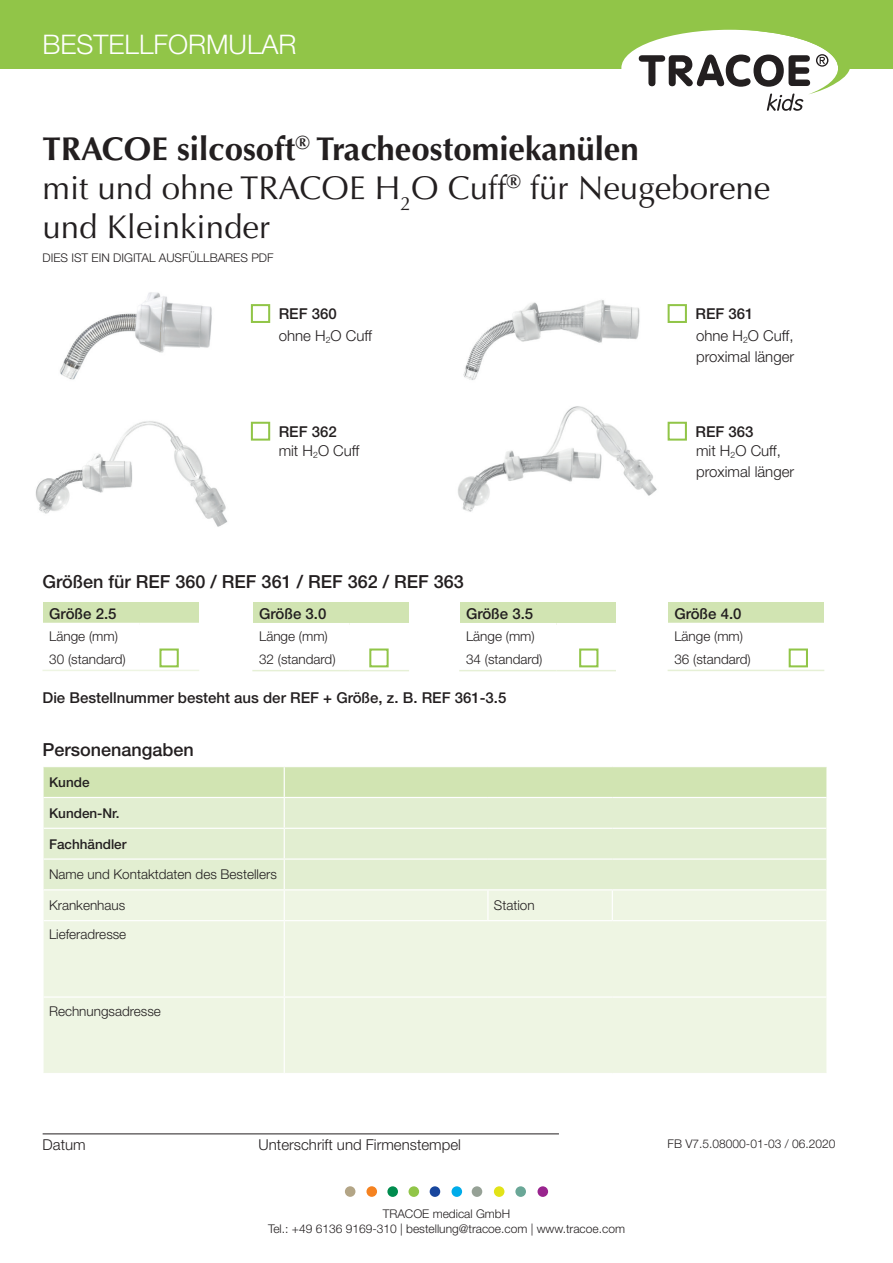
<style>
.page{position:relative;width:893px;height:1263px;background:#fff}
.page>*{position:absolute;margin:0;border:0;box-sizing:border-box;transform-origin:0 0}
.t1{font:33px/39px "Optima LT Std";color:#231f20}
.t2{font:300 27px "Helvetica Neue LT Pro";color:#fff}
.t3{font:500 18px "Helvetica Neue LT Pro";color:#231f20}
.t4{font:500 15px "Helvetica Neue LT Pro";color:#231f20}
.t5{font:300 15px/21px "Helvetica Neue LT Pro";color:#231f20}
.t6{font:300 13.5px/22.6px "Helvetica Neue LT Pro";color:#231f20}
.t7{font:500 13.5px "Helvetica Neue LT Pro";color:#231f20}
.t8{font:300 12px/15px "Helvetica Neue LT Pro";color:#231f20;text-align:center}
.s1{font-weight:700}
</style>
<div class="page">
<div style="left:345px;top:1186px;width:10px;height:11px;background:#b3a586;border-radius:50%"></div>
<div style="left:366px;top:1186px;width:11px;height:11px;background:#f58220;border-radius:50%"></div>
<div style="left:387px;top:1186px;width:11px;height:11px;background:#008c4e;border-radius:50%"></div>
<div style="left:409px;top:1186px;width:10px;height:11px;background:#91c548;border-radius:50%"></div>
<div style="left:430px;top:1186px;width:10px;height:11px;background:#18469d;border-radius:50%"></div>
<div style="left:472px;top:1186px;width:10px;height:11px;background:#96a196;border-radius:50%"></div>
<div style="left:494px;top:1186px;width:10px;height:11px;background:#e2e318;border-radius:50%"></div>
<div style="left:515px;top:1186px;width:11px;height:11px;background:#6aa797;border-radius:50%"></div>
<div style="left:451px;top:1186px;width:11px;height:11px;background:#00acea;border-radius:50%"></div>
<div style="left:537px;top:1186px;width:11px;height:11px;background:#99248e;border-radius:50%"></div>
<div style="left:0;top:0;width:893px;height:68px;background:#91c548"></div>
<div style="left:621px;top:30px;width:217px;height:76px;background:#fff;border-radius:50%"></div>
<svg style="left:639px;top:30px;width:211px;height:81px"></svg>
<div style="left:251px;top:304px;width:19px;height:19px;border:2px solid #91c548"></div>
<div style="left:668px;top:304px;width:19px;height:19px;border:2px solid #91c548"></div>
<div style="left:251px;top:422px;width:19px;height:19px;border:2px solid #91c548"></div>
<div style="left:668px;top:422px;width:19px;height:19px;border:2px solid #91c548"></div>
<div style="left:43px;top:602px;width:156px;height:23px;background:#d1e4b2"></div>
<hr style="left:43px;top:623px;width:97px;height:4px;background:#fff">
<hr style="left:140px;top:623px;width:59px;height:4px;background:#fff">
<hr style="left:43px;top:670px;width:97px;height:1px;background:#eef5e3">
<hr style="left:140px;top:670px;width:59px;height:1px;background:#eef5e3">
<div style="left:159px;top:648px;width:20px;height:19px;border:2px solid #91c548"></div>
<div style="left:253px;top:602px;width:156px;height:23px;background:#d1e4b2"></div>
<hr style="left:252px;top:623px;width:98px;height:4px;background:#fff">
<hr style="left:350px;top:623px;width:59px;height:4px;background:#fff">
<hr style="left:252px;top:670px;width:98px;height:1px;background:#e6f0d6">
<hr style="left:350px;top:670px;width:59px;height:1px;background:#e6f0d6">
<div style="left:369px;top:648px;width:20px;height:19px;border:2px solid #91c548"></div>
<div style="left:460px;top:602px;width:156px;height:23px;background:#d1e4b2"></div>
<hr style="left:459px;top:623px;width:98px;height:4px;background:#fff">
<hr style="left:557px;top:623px;width:59px;height:4px;background:#fff">
<hr style="left:459px;top:670px;width:98px;height:1px;background:#e6f0d6">
<hr style="left:557px;top:670px;width:59px;height:1px;background:#e6f0d6">
<div style="left:579px;top:648px;width:19px;height:19px;border:2px solid #91c548"></div>
<div style="left:668px;top:602px;width:156px;height:23px;background:#d1e4b2"></div>
<hr style="left:668px;top:623px;width:97px;height:4px;background:#fff">
<hr style="left:765px;top:623px;width:59px;height:4px;background:#fff">
<hr style="left:668px;top:670px;width:97px;height:1px;background:#e6f0d6">
<hr style="left:765px;top:670px;width:59px;height:1px;background:#e6f0d6">
<div style="left:789px;top:648px;width:19px;height:19px;border:2px solid #91c548"></div>
<div style="left:44px;top:767px;width:782px;height:30px;background:#d1e4b2"></div>
<div style="left:44px;top:798px;width:782px;height:91px;background:#e2eed1"></div>
<div style="left:44px;top:890px;width:782px;height:183px;background:#eef5e3"></div>
<hr style="left:284px;top:767px;width:1px;height:30px;background:#fff">
<hr style="left:284px;top:798px;width:1px;height:30px;background:#fff">
<hr style="left:44px;top:828px;width:240px;height:1px;background:#fff">
<hr style="left:284px;top:828px;width:204px;height:1px;background:#fff">
<hr style="left:488px;top:828px;width:124px;height:1px;background:#fff">
<hr style="left:612px;top:828px;width:214px;height:1px;background:#fff">
<hr style="left:44px;top:858px;width:240px;height:2px;background:#fff">
<hr style="left:284px;top:858px;width:204px;height:2px;background:#fff">
<svg style="left:284px;top:829px;width:1px;height:60px"></svg>
<hr style="left:488px;top:858px;width:124px;height:2px;background:#fff">
<hr style="left:612px;top:858px;width:214px;height:2px;background:#fff">
<hr style="left:284px;top:890px;width:1px;height:30px;background:#fff">
<hr style="left:487px;top:890px;width:2px;height:30px;background:#fff">
<hr style="left:612px;top:890px;width:1px;height:30px;background:#fff">
<hr style="left:44px;top:920px;width:240px;height:1px;background:#fff">
<hr style="left:284px;top:920px;width:204px;height:1px;background:#fff">
<hr style="left:284px;top:921px;width:1px;height:75px;background:#fff">
<hr style="left:488px;top:920px;width:124px;height:1px;background:#fff">
<hr style="left:612px;top:920px;width:214px;height:1px;background:#fff">
<hr style="left:44px;top:996px;width:240px;height:2px;background:#fff">
<hr style="left:284px;top:996px;width:204px;height:2px;background:#fff">
<hr style="left:284px;top:998px;width:1px;height:75px;background:#fff">
<hr style="left:488px;top:996px;width:124px;height:2px;background:#fff">
<hr style="left:612px;top:996px;width:214px;height:2px;background:#fff">
<img style="left:60px;top:292px;width:152px;height:88px">
<img style="left:463px;top:300px;width:177px;height:80px">
<img style="left:35px;top:421px;width:193px;height:106px">
<img style="left:458px;top:406px;width:199px;height:106px">
<hr style="left:43px;top:1133px;width:516px;height:1px;background:#231f20">
<h2 class="t2" style="left:43px;top:28px;width:256px">BESTELLFORMULAR</h2>
<h1 class="t1" style="left:43px;top:130px;width:729px"><span class="s1">TRACOE silcosoft</span><sup>®</sup> <span class="s1">Tracheostomiekanülen<br></span>mit und ohne TRACOE H<sub>2</sub>O Cuff<sup>®</sup> für Neugeborene und Kleinkinder</h1>
<p class="t8" style="left:43px;top:250px;width:233px">DIES IST EIN DIGITAL AUSFÜLLBARES PDF</p>
<p class="t4" style="left:279px;top:304px;width:60px">REF 360</p>
<p class="t5" style="left:279px;top:325px;width:95px">ohne H<sub>2</sub>O Cuff</p>
<p class="t4" style="left:279px;top:422px;width:60px">REF 362</p>
<p class="t5" style="left:279px;top:440px;width:82px">mit H<sub>2</sub>O Cuff</p>
<h3 class="t3" style="left:43px;top:570px;width:423px">Größen für REF 360 / REF 361 / REF 362 / REF 363</h3>
<p class="t4" style="left:49px;top:605px;width:69px">Größe 2.5</p>
<p class="t6" style="left:49px;top:625px;width:78px">Länge (mm)<br>30 (standard)</p>
<p class="t4" style="left:259px;top:605px;width:69px">Größe 3.0</p>
<p class="t6" style="left:259px;top:625px;width:78px">Länge (mm)<br>32 (standard)</p>
<p class="t4" style="left:466px;top:605px;width:69px">Größe 3.5</p>
<p class="t6" style="left:466px;top:625px;width:78px">Länge (mm)<br>34 (standard)</p>
<p class="t4" style="left:43px;top:689px;width:465px">Die Bestellnummer besteht aus der REF + Größe, z. B. REF 361-3.5</p>
<h3 class="t3" style="left:43px;top:738px;width:153px">Personenangaben</h3>
<p class="t7" style="left:49px;top:774px;width:42px">Kunde</p>
<p class="t7" style="left:49px;top:805px;width:72px">Kunden-Nr.</p>
<p class="t7" style="left:49px;top:835px;width:79px">Fachhändler</p>
<p class="t6" style="left:49px;top:863px;width:229px">Name und Kontaktdaten des Bestellers</p>
<p class="t6" style="left:49px;top:894px;width:78px">Krankenhaus</p>
<p class="t6" style="left:494px;top:894px;width:42px">Station</p>
<p class="t6" style="left:49px;top:923px;width:79px">Lieferadresse</p>
<p class="t6" style="left:49px;top:999px;width:113px">Rechnungsadresse</p>
<p class="t4" style="left:695px;top:304px;width:60px">REF 361</p>
<p class="t5" style="left:696px;top:325px;width:100px">ohne H<sub>2</sub>O Cuff, proximal länger</p>
<p class="t4" style="left:695px;top:422px;width:60px">REF 363</p>
<p class="t5" style="left:696px;top:440px;width:100px">mit H<sub>2</sub>O Cuff, proximal länger</p>
<p class="t4" style="left:674px;top:605px;width:69px">Größe 4.0</p>
<p class="t6" style="left:674px;top:625px;width:78px">Länge (mm)<br>36 (standard)</p>
<p class="t5" style="left:43px;top:1134px;width:45px">Datum</p>
<p class="t5" style="left:259px;top:1134px;width:204px">Unterschrift und Firmenstempel</p>
<p class="t8" style="left:668px;top:1136px;width:169px">FB V7.5.08000-01-03 / 06.2020</p>
<p class="t8" style="left:268px;top:1206px;width:358px">TRACOE medical GmbH<br>Tel.: +49 6136 9169-310 | bestellung@tracoe.com | www.tracoe.com</p>
</div>
